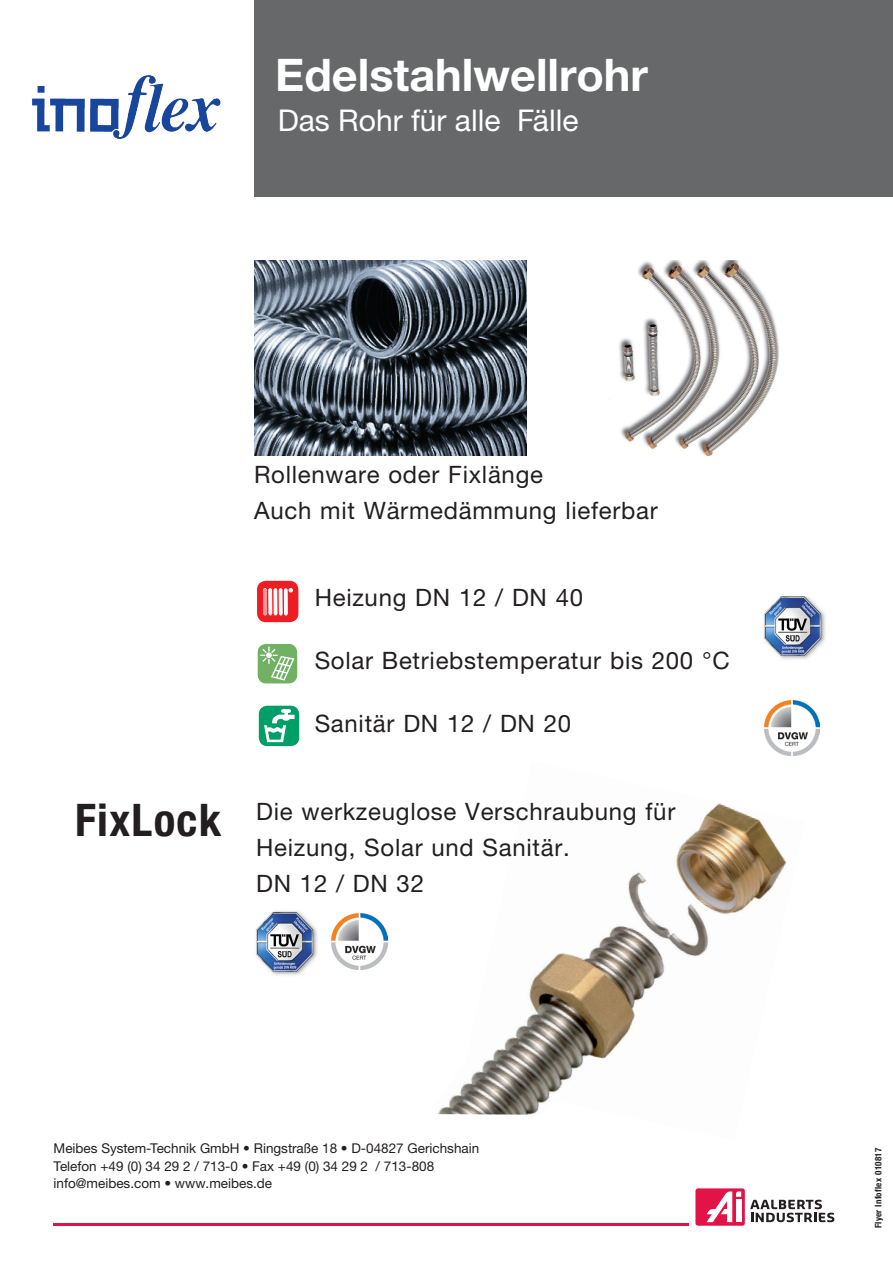
<style>
.page{position:relative;width:893px;height:1263px;background:#fff}
.page>*{position:absolute;margin:0;border:0;box-sizing:border-box;transform-origin:0 0}
.t1{font:700 45px "Helvetica Neue LTW1 G";color:#fff}
.Fließtext{font:700 condensed 45px "Helvetica Neue LTW1 G";letter-spacing:.03em;color:#231f20}
.t2{font:30px "Helvetica Neue LTW1 G";color:#fff}
.Fließtext-2{font:24px "Helvetica Neue LTW1 G";letter-spacing:.03em;color:#231f20}
.t3{font:13.5px/17.4px "Helvetica Neue LTW1 G";color:#231f20}
.Fließtext-3{font:700 condensed 9px "Helvetica Neue LTW1 G";letter-spacing:.03em;color:#231f20}
</style>
<div class="page">
<img style="left:515px;top:803px;width:271px;height:288px">
<img style="left:438px;top:1037px;width:119px;height:78px">
<svg style="left:750px;top:1200px;width:84px;height:22px"></svg>
<div style="left:695px;top:1188px;width:50px;height:38px;background:#e21347;border-radius:2px"></div>
<svg style="left:706px;top:1191px;width:35px;height:31px"></svg>
<hr style="left:53px;top:1223px;width:636px;height:2px;background:#e21347">
<div style="left:255px;top:0;width:638px;height:196px;background:#66686a"></div>
<img style="left:32px;top:75px;width:189px;height:64px">
<img style="left:254px;top:260px;width:272px;height:195px">
<img style="left:765px;top:700px;width:55px;height:55px">
<img style="left:619px;top:261px;width:160px;height:194px">
<img style="left:764px;top:597px;width:62px;height:62px">
<img style="left:256px;top:911px;width:62px;height:64px">
<div style="left:257px;top:581px;width:41px;height:41px;background:#ee1d23;border-radius:9px"></div>
<svg style="left:263px;top:588px;width:30px;height:28px"></svg>
<div style="left:258px;top:644px;width:39px;height:39px;background:#71b164;border-radius:9px"></div>
<svg style="left:260px;top:646px;width:35px;height:35px"></svg>
<div style="left:259px;top:706px;width:40px;height:40px;background:#009f68;border-radius:9px"></div>
<svg style="left:264px;top:709px;width:31px;height:33px"></svg>
<img style="left:331px;top:913px;width:56px;height:56px">
<p class="t1" style="left:275px;top:47px;width:374px">Edelstahlwellrohr</p>
<p class="t2" style="left:278px;top:101px;width:302px">Das Rohr für alle Fälle</p>
<p class="Fließtext-2" style="left:254px;top:460px;width:290px">Rollenware oder Fixlänge</p>
<p class="Fließtext-2" style="left:254px;top:496px;width:405px">Auch mit Wärmedämmung lieferbar</p>
<p class="Fließtext-2" style="left:315px;top:583px;width:270px">Heizung DN 12 / DN 40</p>
<p class="Fließtext-2" style="left:315px;top:646px;width:417px">Solar Betriebstemperatur bis 200 °C</p>
<p class="Fließtext" style="left:75px;top:793px;width:148px">FixLock</p>
<p class="Fließtext-2" style="left:315px;top:709px;width:258px">Sanitär DN 12 / DN 20</p>
<p class="Fließtext-2" style="left:256px;top:796px;width:421px">Die werkzeuglose Verschraubung für</p>
<p class="Fließtext-2" style="left:256px;top:832px;width:315px">Heizung, Solar und Sanitär.</p>
<p class="Fließtext-2" style="left:256px;top:868px;width:169px">DN 12 / DN 32</p>
<p class="t3" style="left:54px;top:1140px;width:427px">Meibes System-Technik GmbH • Ringstraße 18 • D-04827 Gerichshain<br>Telefon +49 (0) 34 29 2 / 713-0 • Fax +49 (0) 34 29 2 / 713-808 info@meibes.com • www.meibes.de</p>
<p class="Fließtext-3" style="left:873px;top:1228px;width:82px;rotate:-90deg">Flyer Infoflex 010817</p>
</div>
